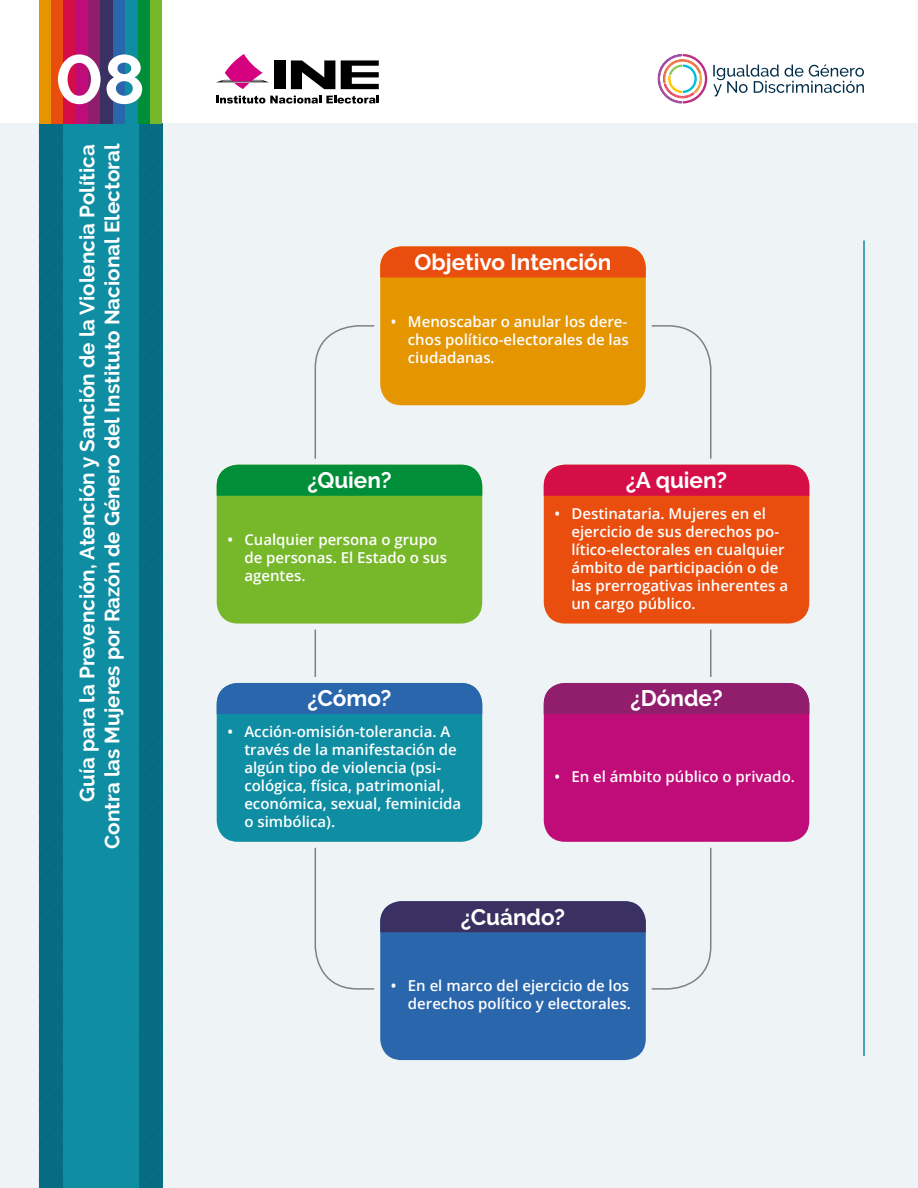
<style>
.page{position:relative;width:918px;height:1188px;background:#fff}
.page>*{position:absolute;margin:0;border:0;box-sizing:border-box;transform-origin:0 0}
.t1{font:700 69.15px "Raleway";color:#fff}
.t2{font:700 22.5px "Raleway";color:#fff}
.t3{font:700 20.7px/24.8px "Raleway";color:#fff;text-align:right}
.t4{font:600 15px/18px "Open Sans";color:#fff}
</style>
<div class="page">
<div style="left:0;top:124px;width:918px;height:1064px;background:#eef3f6"></div>
<div style="left:39px;top:652px;width:123px;height:536px;background:#076d85"></div>
<div style="left:39px;top:124px;width:123px;height:528px;background:#076d85"></div>
<div style="left:63px;top:124px;width:76px;height:1064px;background:#0e8da3"></div>
<div style="left:39px;top:0;width:12px;height:124px;background:#e49500"></div>
<div style="left:51px;top:0;width:12px;height:124px;background:#e94e0f"></div>
<div style="left:63px;top:0;width:13px;height:124px;background:#d60e47"></div>
<div style="left:76px;top:0;width:12px;height:124px;background:#c00c78"></div>
<div style="left:150px;top:0;width:12px;height:124px;background:#76b82a"></div>
<div style="left:138px;top:0;width:12px;height:124px;background:#008e38"></div>
<div style="left:113px;top:0;width:12px;height:124px;background:#2a66ac"></div>
<div style="left:125px;top:0;width:13px;height:124px;background:#0e8da3"></div>
<div style="left:88px;top:0;width:13px;height:124px;background:#901e6d"></div>
<div style="left:101px;top:0;width:12px;height:124px;background:#3b3062"></div>
<div style="left:275px;top:60px;width:11px;height:29px;background:#000"></div>
<svg style="left:341px;top:60px;width:38px;height:29px"></svg>
<svg style="left:291px;top:60px;width:44px;height:29px"></svg>
<svg style="left:216px;top:54px;width:53px;height:35px"></svg>
<svg style="left:216px;top:96px;width:163px;height:8px"></svg>
<svg style="left:658px;top:54px;width:49px;height:50px"></svg>
<svg style="left:713px;top:65px;width:151px;height:31px"></svg>
<hr style="left:863px;top:240px;width:2px;height:816px;background:#0e8da3">
<div style="left:377px;top:243px;width:272px;height:165px;background:#e49500;border-radius:24px"></div>
<div style="left:374px;top:240px;width:278px;height:171px;border:6px solid #eef3f6;border-radius:24px"></div>
<svg style="left:380px;top:246px;width:266px;height:32px"></svg>
<div style="left:377px;top:898px;width:272px;height:165px;background:#2a66ac;border-radius:24px"></div>
<div style="left:374px;top:895px;width:278px;height:171px;border:6px solid #eef3f6;border-radius:24px"></div>
<div style="left:380px;top:901px;width:266px;height:31px;background:#3b3062"></div>
<div style="left:214px;top:462px;width:271px;height:165px;background:#76b82a;border-radius:24px"></div>
<div style="left:211px;top:459px;width:277px;height:171px;border:6px solid #eef3f6;border-radius:24px"></div>
<div style="left:217px;top:465px;width:265px;height:31px;background:#008e38"></div>
<div style="left:541px;top:462px;width:271px;height:165px;background:#e94e0f;border-radius:24px"></div>
<div style="left:538px;top:459px;width:277px;height:171px;border:6px solid #eef3f6;border-radius:24px"></div>
<div style="left:544px;top:465px;width:265px;height:31px;background:#d60e47"></div>
<div style="left:214px;top:680px;width:271px;height:165px;background:#0e8da3;border-radius:24px"></div>
<div style="left:211px;top:677px;width:277px;height:171px;border:6px solid #eef3f6;border-radius:24px"></div>
<div style="left:217px;top:683px;width:265px;height:31px;background:#2a66ac"></div>
<div style="left:541px;top:680px;width:271px;height:165px;background:#c00c78;border-radius:24px"></div>
<div style="left:538px;top:677px;width:277px;height:171px;border:6px solid #eef3f6;border-radius:24px"></div>
<div style="left:544px;top:683px;width:265px;height:31px;background:#901e6d"></div>
<h1 class="t1" style="left:55px;top:40px;width:92px">08</h1>
<h3 class="t3" style="left:75px;top:849px;width:707px;rotate:-90deg">Guía para la Prevención, Atención y Sanción de la Violencia Política<br>Contra las Mujeres por Razón de Género del Instituto Nacional Electoral</h3>
<h2 class="t2" style="left:415px;top:249px;width:198px">Objetivo Intención</h2>
<p class="t4" style="left:408px;top:313px;width:222px;text-align:justify;text-indent:-17px">• Menoscabar o anular los dere&shy;chos político-electorales de las ciudadanas.</p>
<h2 class="t2" style="left:307px;top:467px;width:86px">¿Quien?</h2>
<p class="t4" style="left:244px;top:530px;width:204px;text-indent:-17px">• Cualquier persona o grupo de personas. El Estado o sus agentes.</p>
<h2 class="t2" style="left:307px;top:685px;width:86px">¿Cómo?</h2>
<p class="t4" style="left:244px;top:722px;width:218px;text-indent:-17px">• Acción-omisión-tolerancia. A través de la manifestación de algún tipo de violencia (psi&shy;cológica, física, patrimonial, económica, sexual, feminicida o simbólica).</p>
<h2 class="t2" style="left:626px;top:467px;width:103px">¿A quien?</h2>
<p class="t4" style="left:571px;top:504px;width:218px;text-indent:-17px">• Destinataria. Mujeres en el ejercicio de sus derechos po&shy;lítico-electorales en cualquier ámbito de participación o de las prerrogativas inherentes a un cargo público.</p>
<h2 class="t2" style="left:630px;top:685px;width:94px">¿Dónde?</h2>
<p class="t4" style="left:554px;top:767px;width:242px">• En el ámbito público o privado.</p>
<h2 class="t2" style="left:461px;top:904px;width:106px">¿Cuándo?</h2>
<p class="t4" style="left:391px;top:976px;width:242px;text-align:right">• En el marco del ejercicio de los derechos político y electorales.</p>
</div>
